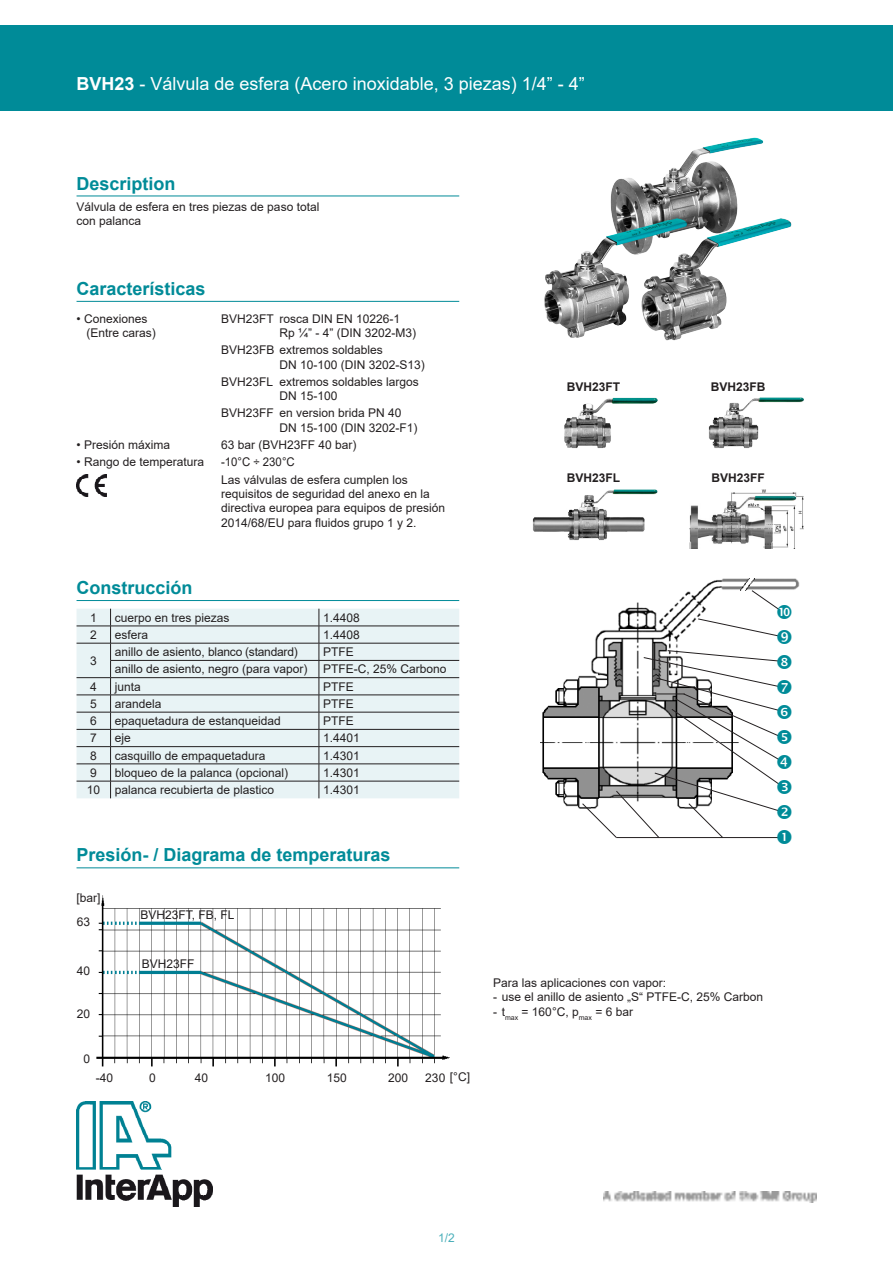
<style>
.page{position:relative;width:893px;height:1263px;background:#fff}
.page>*{position:absolute;margin:0;border:0;box-sizing:border-box;transform-origin:0 0}
.t1{font:700 18px "Arial";color:#008b98}
.t2{font:18px "Arial";color:#fff}
.A8__E4__T62{font:12px/14.4px "Arial";color:#231f20}
.t3{font:700 12px "Arial";color:#231f20}
.A8__E4__T62-2{font:12px "Arial";color:#231f20;scale:.95 1}
.t4{font:12px "Arial";color:#4aafba}
.s1{font-weight:700}
</style>
<div class="page">
<div style="left:0;top:26px;width:893px;height:85px;background:#008b98"></div>
<img style="left:77px;top:1101px;width:136px;height:105px">
<img style="left:604px;top:1192px;width:212px;height:10px">
<img style="left:709px;top:398px;width:94px;height:50px">
<img style="left:689px;top:489px;width:115px;height:59px">
<img style="left:533px;top:489px;width:125px;height:51px">
<img style="left:564px;top:398px;width:93px;height:51px">
<img style="left:544px;top:137px;width:248px;height:203px">
<img style="left:540px;top:578px;width:260px;height:231px">
<img style="left:97px;top:895px;width:353px;height:172px">
<hr style="left:77px;top:196px;width:382px;height:1px;background:#008b98">
<hr style="left:77px;top:301px;width:382px;height:1px;background:#008b98">
<img style="left:77px;top:475px;width:29px;height:21px">
<hr style="left:77px;top:600px;width:382px;height:1px;background:#008b98">
<div style="left:77px;top:609px;width:382px;height:189px;background:#e8f3f5"></div>
<hr style="left:111px;top:626px;width:208px;height:1px;background:#231f20">
<hr style="left:111px;top:643px;width:208px;height:1px;background:#231f20">
<hr style="left:110px;top:660px;width:209px;height:1px;background:#231f20">
<hr style="left:319px;top:660px;width:140px;height:1px;background:#231f20">
<hr style="left:111px;top:677px;width:208px;height:1px;background:#231f20">
<hr style="left:319px;top:677px;width:140px;height:1px;background:#231f20">
<hr style="left:111px;top:695px;width:208px;height:1px;background:#231f20">
<hr style="left:319px;top:695px;width:140px;height:1px;background:#231f20">
<hr style="left:111px;top:712px;width:208px;height:1px;background:#231f20">
<hr style="left:319px;top:712px;width:140px;height:1px;background:#231f20">
<hr style="left:111px;top:729px;width:208px;height:1px;background:#231f20">
<hr style="left:111px;top:746px;width:208px;height:1px;background:#231f20">
<hr style="left:111px;top:764px;width:208px;height:1px;background:#231f20">
<hr style="left:111px;top:781px;width:208px;height:1px;background:#231f20">
<hr style="left:319px;top:626px;width:140px;height:1px;background:#231f20">
<hr style="left:319px;top:643px;width:140px;height:1px;background:#231f20">
<hr style="left:319px;top:729px;width:140px;height:1px;background:#231f20">
<hr style="left:319px;top:746px;width:140px;height:1px;background:#231f20">
<hr style="left:319px;top:764px;width:140px;height:1px;background:#231f20">
<hr style="left:319px;top:781px;width:140px;height:1px;background:#231f20">
<svg style="left:319px;top:609px;width:1px;height:189px"></svg>
<hr style="left:77px;top:626px;width:34px;height:1px;background:#231f20">
<hr style="left:77px;top:643px;width:34px;height:1px;background:#231f20">
<hr style="left:77px;top:677px;width:34px;height:1px;background:#231f20">
<hr style="left:77px;top:695px;width:34px;height:1px;background:#231f20">
<hr style="left:77px;top:712px;width:34px;height:1px;background:#231f20">
<hr style="left:77px;top:729px;width:34px;height:1px;background:#231f20">
<hr style="left:77px;top:746px;width:34px;height:1px;background:#231f20">
<hr style="left:77px;top:764px;width:34px;height:1px;background:#231f20">
<hr style="left:77px;top:781px;width:34px;height:1px;background:#231f20">
<svg style="left:110px;top:609px;width:1px;height:189px"></svg>
<hr style="left:77px;top:867px;width:382px;height:1px;background:#008b98">
<svg style="left:582px;top:650px;width:210px;height:189px"></svg>
<svg style="left:698px;top:590px;width:94px;height:54px"></svg>
<p class="t2" style="left:77px;top:71px;width:510px"><span class="s1">BVH23</span> - Válvula de esfera (Acero inoxidable, 3 piezas) 1/4” - 4”</p>
<p class="t1" style="left:77px;top:171px;width:101px">Description</p>
<p class="A8__E4__T62" style="left:77px;top:200px;width:244px">Válvula de esfera en tres piezas de paso total</p>
<p class="A8__E4__T62" style="left:77px;top:214px;width:66px">con palanca</p>
<p class="t1" style="left:77px;top:276px;width:131px">Características</p>
<p class="A8__E4__T62" style="left:77px;top:311px;width:72px">• Conexiones</p>
<p class="A8__E4__T62" style="left:87px;top:325px;width:71px">(Entre caras)</p>
<p class="A8__E4__T62" style="left:221px;top:311px;width:54px">BVH23FT</p>
<p class="A8__E4__T62" style="left:279px;top:311px;width:122px">rosca DIN EN 10226-1</p>
<p class="A8__E4__T62" style="left:279px;top:325px;width:138px">Rp ¼” - 4” (DIN 3202-M3)</p>
<p class="A8__E4__T62" style="left:221px;top:343px;width:163px">BVH23FB extremos soldables</p>
<p class="A8__E4__T62" style="left:279px;top:357px;width:147px">DN 10-100 (DIN 3202-S13)</p>
<p class="A8__E4__T62" style="left:221px;top:374px;width:54px">BVH23FL</p>
<p class="A8__E4__T62" style="left:279px;top:374px;width:141px">extremos soldables largos</p>
<p class="A8__E4__T62" style="left:279px;top:389px;width:60px">DN 15-100</p>
<p class="A8__E4__T62" style="left:221px;top:406px;width:54px">BVH23FF</p>
<p class="A8__E4__T62" style="left:279px;top:406px;width:124px">en version brida PN 40</p>
<p class="A8__E4__T62" style="left:279px;top:420px;width:140px">DN 15-100 (DIN 3202-F1)</p>
<p class="A8__E4__T62" style="left:77px;top:438px;width:95px">• Presión máxima</p>
<p class="A8__E4__T62" style="left:221px;top:438px;width:137px">63 bar (BVH23FF 40 bar)</p>
<p class="A8__E4__T62" style="left:77px;top:455px;width:129px">• Rango de temperatura</p>
<p class="A8__E4__T62-2" style="left:221px;top:454px;width:79px">-10°C ÷ 230°C</p>
<p class="A8__E4__T62" style="left:221px;top:472px;width:226px">Las válvulas de esfera cumplen los requisitos de seguridad del anexo en la directiva europea para equipos de presión 2014/68/EU para fluidos grupo 1 y 2.</p>
<p class="t1" style="left:77px;top:575px;width:118px">Construcción</p>
<p class="A8__E4__T62" style="left:90px;top:610px;width:8px">1</p>
<p class="A8__E4__T62" style="left:115px;top:610px;width:116px">cuerpo en tres piezas</p>
<p class="A8__E4__T62" style="left:323px;top:610px;width:38px">1.4408</p>
<p class="A8__E4__T62" style="left:90px;top:627px;width:8px">2</p>
<p class="A8__E4__T62" style="left:115px;top:627px;width:35px">esfera</p>
<p class="A8__E4__T62" style="left:323px;top:627px;width:38px">1.4408</p>
<p class="A8__E4__T62" style="left:90px;top:653px;width:8px">3</p>
<p class="A8__E4__T62" style="left:115px;top:645px;width:184px">anillo de asiento, blanco (standard)</p>
<p class="A8__E4__T62" style="left:323px;top:645px;width:32px">PTFE</p>
<p class="A8__E4__T62" style="left:115px;top:662px;width:194px">anillo de asiento, negro (para vapor)</p>
<p class="A8__E4__T62" style="left:323px;top:662px;width:125px">PTFE-C, 25% Carbono</p>
<p class="A8__E4__T62" style="left:90px;top:679px;width:8px">4</p>
<p class="A8__E4__T62" style="left:115px;top:679px;width:28px">junta</p>
<p class="A8__E4__T62" style="left:323px;top:679px;width:32px">PTFE</p>
<p class="A8__E4__T62" style="left:90px;top:696px;width:8px">5</p>
<p class="A8__E4__T62" style="left:115px;top:696px;width:48px">arandela</p>
<p class="A8__E4__T62" style="left:323px;top:696px;width:32px">PTFE</p>
<p class="A8__E4__T62" style="left:90px;top:714px;width:8px">6</p>
<p class="A8__E4__T62" style="left:115px;top:714px;width:168px">epaquetadura de estanqueidad</p>
<p class="A8__E4__T62" style="left:323px;top:714px;width:32px">PTFE</p>
<p class="A8__E4__T62" style="left:90px;top:731px;width:8px">7</p>
<p class="A8__E4__T62" style="left:115px;top:731px;width:18px">eje</p>
<p class="A8__E4__T62" style="left:323px;top:731px;width:38px">1.4401</p>
<p class="A8__E4__T62" style="left:90px;top:748px;width:8px">8</p>
<p class="A8__E4__T62" style="left:115px;top:748px;width:152px">casquillo de empaquetadura</p>
<p class="A8__E4__T62" style="left:323px;top:748px;width:38px">1.4301</p>
<p class="A8__E4__T62" style="left:90px;top:765px;width:8px">9</p>
<p class="A8__E4__T62" style="left:115px;top:765px;width:175px">bloqueo de la palanca (opcional)</p>
<p class="A8__E4__T62" style="left:323px;top:765px;width:38px">1.4301</p>
<p class="A8__E4__T62" style="left:87px;top:783px;width:15px">10</p>
<p class="A8__E4__T62" style="left:115px;top:783px;width:161px">palanca recubierta de plastico</p>
<p class="A8__E4__T62" style="left:323px;top:783px;width:38px">1.4301</p>
<p class="t1" style="left:77px;top:842px;width:316px">Presión- / Diagrama de temperaturas</p>
<p class="A8__E4__T62" style="left:76px;top:890px;width:26px">[bar]</p>
<p class="A8__E4__T62" style="left:77px;top:915px;width:15px">63</p>
<p class="A8__E4__T62" style="left:77px;top:964px;width:15px">40</p>
<p class="A8__E4__T62" style="left:77px;top:1006px;width:15px">20</p>
<p class="A8__E4__T62" style="left:83px;top:1051px;width:8px">0</p>
<p class="A8__E4__T62" style="left:141px;top:908px;width:95px">BVH23FT, FB, FL</p>
<p class="A8__E4__T62" style="left:142px;top:956px;width:54px">BVH23FF</p>
<p class="A8__E4__T62" style="left:96px;top:1070px;width:19px">-40</p>
<p class="A8__E4__T62" style="left:149px;top:1070px;width:8px">0</p>
<p class="A8__E4__T62" style="left:195px;top:1070px;width:15px">40</p>
<p class="A8__E4__T62" style="left:265px;top:1070px;width:22px">100</p>
<p class="A8__E4__T62" style="left:327px;top:1070px;width:22px">150</p>
<p class="A8__E4__T62" style="left:388px;top:1070px;width:22px">200</p>
<p class="A8__E4__T62" style="left:425px;top:1070px;width:46px">230 [°C]</p>
<p class="t3" style="left:567px;top:379px;width:55px">BVH23FT</p>
<p class="t3" style="left:567px;top:469px;width:55px">BVH23FL</p>
<p class="t3" style="left:711px;top:379px;width:56px">BVH23FB</p>
<p class="t3" style="left:711px;top:469px;width:55px">BVH23FF</p>
<p class="A8__E4__T62" style="left:493px;top:975px;width:174px">Para las aplicaciones con vapor:</p>
<p class="A8__E4__T62" style="left:493px;top:990px;width:271px">- use el anillo de asiento „S“ PTFE-C, 25% Carbon</p>
<p class="A8__E4__T62" style="left:493px;top:1004px;width:141px">- t<sub>max</sub> = 160°C, p<sub>max</sub> = 6 bar</p>
<p class="t4" style="left:438px;top:1229px;width:18px">1/2</p>
</div>
